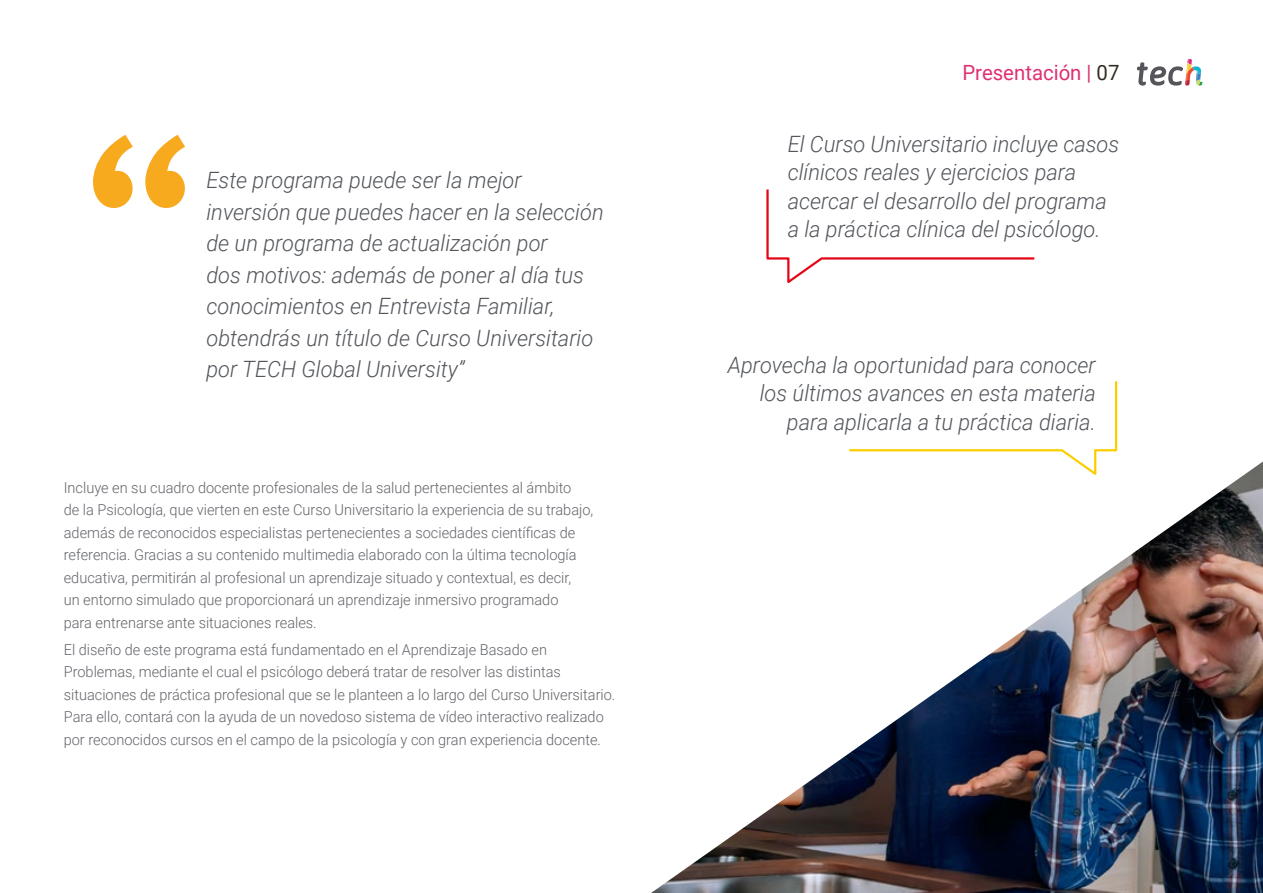
<style>
.page{position:relative;width:1263px;height:893px;background:#fff}
.page>*{position:absolute;margin:0;border:0;box-sizing:border-box;transform-origin:0 0}
.t1{font:italic 300 22.5px/31.5px "Roboto";color:#52555b}
.t2{font:21px "Roboto";color:#df3174}
.t3{font:300 15px/22.5px "Roboto";color:#61646a}
.s1{color:#dc3072}
.s2{color:#312e20}
</style>
<div class="page">
<svg style="left:93px;top:135px;width:92px;height:73px"></svg>
<img style="left:651px;top:461px;width:612px;height:432px">
<svg style="left:1137px;top:59px;width:65px;height:27px"></svg>
<svg style="left:847px;top:381px;width:271px;height:97px"></svg>
<svg style="left:766px;top:189px;width:269px;height:94px"></svg>
<p class="t1" style="left:206px;top:164px;width:399px">Este programa puede ser la mejor inversión que puedes hacer en la selección de un programa de actualización por<br>dos motivos: además de poner al día tus conocimientos en Entrevista Familiar, obtendrás un título de Curso Universitario por TECH Global University”</p>
<p class="t3" style="left:64px;top:476px;width:531px">Incluye en su cuadro docente profesionales de la salud pertenecientes al ámbito<br>de la Psicología, que vierten en este Curso Universitario la experiencia de su trabajo, además de reconocidos especialistas pertenecientes a sociedades científicas de referencia. Gracias a su contenido multimedia elaborado con la última tecnología educativa, permitirán al profesional un aprendizaje situado y contextual, es decir,<br>un entorno simulado que proporcionará un aprendizaje inmersivo programado<br>para entrenarse ante situaciones reales.</p>
<p class="t3" style="left:64px;top:637px;width:553px">El diseño de este programa está fundamentado en el Aprendizaje Basado en Problemas, mediante el cual el psicólogo deberá tratar de resolver las distintas situaciones de práctica profesional que se le planteen a lo largo del Curso Universitario.<br>Para ello, contará con la ayuda de un novedoso sistema de vídeo interactivo realizado por reconocidos cursos en el campo de la psicología y con gran experiencia docente.</p>
<h2 class="t2" style="left:962px;top:57px;width:159px">Presenta<span class="s1">ción |</span> <span class="s2">07</span></h2>
<h1 class="t1" style="left:788px;top:129px;width:333px;line-height:28.5px">El Curso Universitario incluye casos clínicos reales y ejercicios para acercar el desarrollo del programa a la práctica clínica del psicólogo.</h1>
<h1 class="t1" style="left:728px;top:350px;width:370px;line-height:28.5px;text-align:right">Aprovecha la oportunidad para conocer los últimos avances en esta materia para aplicarla a tu práctica diaria.</h1>
</div>
